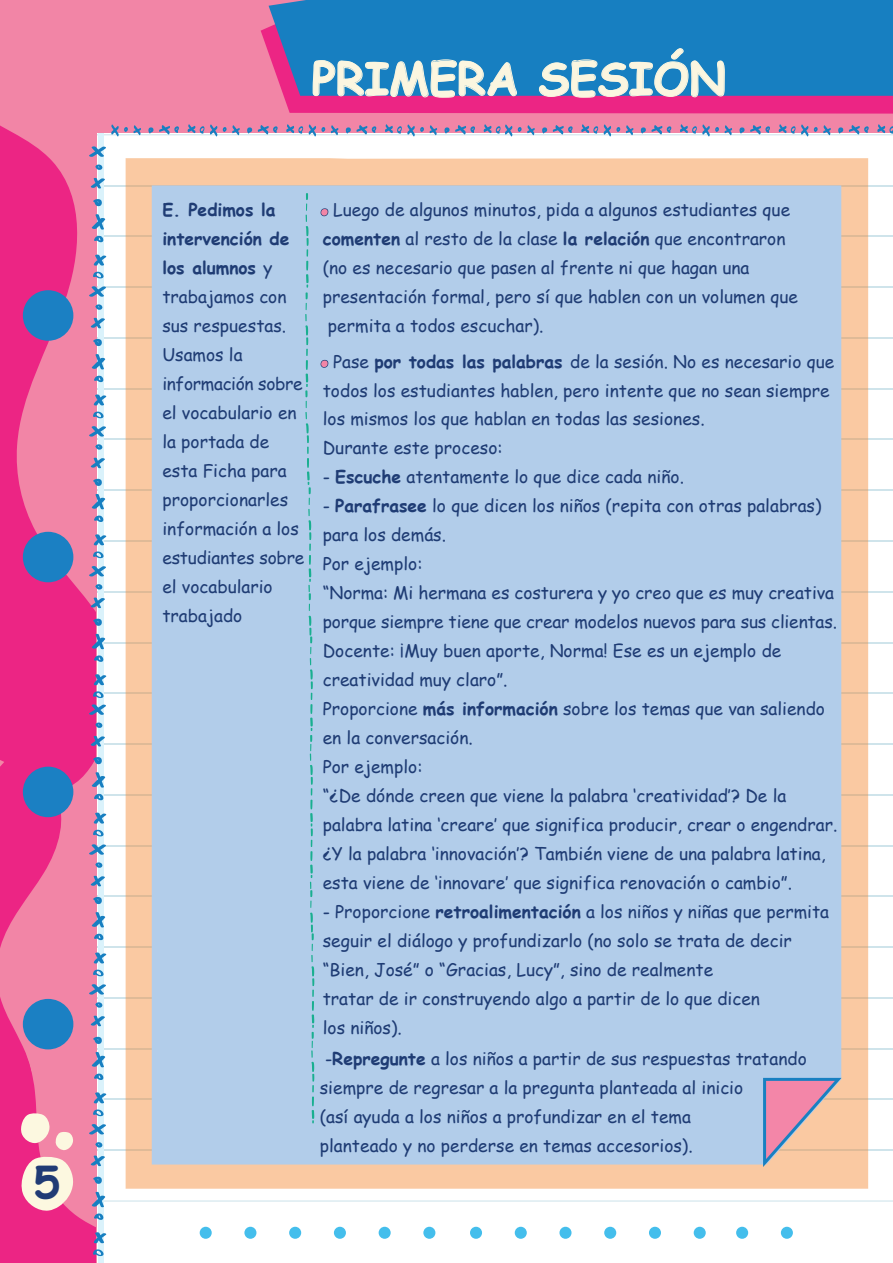
<style>
.page{position:relative;width:893px;height:1263px;background:#fff}
.page>*{position:absolute;margin:0;border:0;box-sizing:border-box;transform-origin:0 0}
.t1{font:700 45px "Comic Sans MS";color:#fbf6e0}
.t2{font:700 42.3px "Comic Sans MS";color:#203b75;scale:1.04 1}
.t3{font:17.4px/29px "Comic Sans MS";color:#1f3c74}
.s1{font-weight:700}
</style>
<div class="page">
<hr style="left:0;top:134px;width:893px;height:1px;background:#0f769e">
<hr style="left:0;top:1200px;width:893px;height:1px;background:#0f769e">
<hr style="left:0;top:1150px;width:893px;height:1px;background:#0f769e">
<hr style="left:0;top:1099px;width:893px;height:1px;background:#0f769e">
<hr style="left:0;top:1048px;width:893px;height:1px;background:#0f769e">
<hr style="left:0;top:997px;width:893px;height:1px;background:#0f769e">
<hr style="left:0;top:946px;width:893px;height:2px;background:#0f769e">
<hr style="left:0;top:896px;width:893px;height:1px;background:#0f769e">
<hr style="left:0;top:845px;width:893px;height:1px;background:#0f769e">
<hr style="left:0;top:794px;width:893px;height:1px;background:#0f769e">
<hr style="left:0;top:743px;width:893px;height:2px;background:#0f769e">
<hr style="left:0;top:693px;width:893px;height:1px;background:#0f769e">
<hr style="left:0;top:642px;width:893px;height:1px;background:#0f769e">
<hr style="left:0;top:591px;width:893px;height:1px;background:#0f769e">
<hr style="left:0;top:540px;width:893px;height:1px;background:#0f769e">
<hr style="left:0;top:490px;width:893px;height:1px;background:#0f769e">
<hr style="left:0;top:439px;width:893px;height:1px;background:#0f769e">
<hr style="left:0;top:388px;width:893px;height:1px;background:#0f769e">
<hr style="left:0;top:337px;width:893px;height:1px;background:#0f769e">
<hr style="left:0;top:287px;width:893px;height:1px;background:#0f769e">
<hr style="left:0;top:236px;width:893px;height:1px;background:#0f769e">
<hr style="left:0;top:185px;width:893px;height:1px;background:#0f769e">
<div style="left:98px;top:0;width:6px;height:1263px;background:#daf2fb"></div>
<div style="left:0;top:0;width:97px;height:1263px;background:#f285a6"></div>
<div style="left:95px;top:0;width:798px;height:133px;background:#f285a6"></div>
<svg style="left:188px;top:124px;width:16px;height:10px"></svg>
<svg style="left:159px;top:125px;width:20px;height:9px"></svg>
<svg style="left:148px;top:127px;width:5px;height:6px"></svg>
<svg style="left:111px;top:124px;width:30px;height:12px"></svg>
<svg style="left:286px;top:124px;width:17px;height:10px"></svg>
<svg style="left:258px;top:125px;width:20px;height:9px"></svg>
<svg style="left:247px;top:127px;width:5px;height:6px"></svg>
<svg style="left:223px;top:125px;width:17px;height:10px"></svg>
<svg style="left:210px;top:124px;width:7px;height:12px"></svg>
<svg style="left:346px;top:125px;width:30px;height:9px"></svg>
<svg style="left:331px;top:125px;width:7px;height:10px"></svg>
<svg style="left:309px;top:124px;width:16px;height:12px"></svg>
<svg style="left:444px;top:125px;width:31px;height:9px"></svg>
<svg style="left:430px;top:125px;width:7px;height:10px"></svg>
<svg style="left:385px;top:124px;width:39px;height:12px"></svg>
<svg style="left:581px;top:124px;width:17px;height:10px"></svg>
<svg style="left:553px;top:125px;width:20px;height:9px"></svg>
<svg style="left:542px;top:127px;width:5px;height:6px"></svg>
<svg style="left:518px;top:125px;width:17px;height:10px"></svg>
<svg style="left:484px;top:124px;width:28px;height:12px"></svg>
<svg style="left:641px;top:125px;width:30px;height:9px"></svg>
<svg style="left:626px;top:125px;width:7px;height:10px"></svg>
<svg style="left:604px;top:124px;width:16px;height:12px"></svg>
<svg style="left:779px;top:124px;width:16px;height:10px"></svg>
<svg style="left:739px;top:125px;width:31px;height:9px"></svg>
<svg style="left:725px;top:125px;width:7px;height:10px"></svg>
<svg style="left:680px;top:124px;width:39px;height:12px"></svg>
<svg style="left:877px;top:124px;width:16px;height:10px"></svg>
<svg style="left:849px;top:125px;width:20px;height:9px"></svg>
<svg style="left:838px;top:127px;width:5px;height:6px"></svg>
<svg style="left:814px;top:125px;width:17px;height:10px"></svg>
<svg style="left:801px;top:124px;width:7px;height:12px"></svg>
<svg style="left:0;top:125px;width:95px;height:611px;fill:#ec2584"></svg>
<svg style="left:93px;top:272px;width:11px;height:6px"></svg>
<svg style="left:94px;top:255px;width:12px;height:11px"></svg>
<svg style="left:94px;top:236px;width:10px;height:6px"></svg>
<svg style="left:92px;top:214px;width:13px;height:16px"></svg>
<svg style="left:93px;top:199px;width:9px;height:7px"></svg>
<svg style="left:91px;top:178px;width:14px;height:11px"></svg>
<svg style="left:95px;top:164px;width:7px;height:6px"></svg>
<svg style="left:89px;top:146px;width:17px;height:11px"></svg>
<svg style="left:93px;top:412px;width:11px;height:6px"></svg>
<svg style="left:94px;top:394px;width:12px;height:11px"></svg>
<svg style="left:94px;top:376px;width:10px;height:6px"></svg>
<svg style="left:92px;top:354px;width:13px;height:15px"></svg>
<svg style="left:93px;top:339px;width:9px;height:7px"></svg>
<svg style="left:91px;top:318px;width:14px;height:10px"></svg>
<svg style="left:95px;top:304px;width:7px;height:6px"></svg>
<svg style="left:89px;top:286px;width:17px;height:11px"></svg>
<svg style="left:93px;top:551px;width:11px;height:7px"></svg>
<svg style="left:94px;top:534px;width:12px;height:11px"></svg>
<svg style="left:94px;top:515px;width:10px;height:7px"></svg>
<svg style="left:92px;top:494px;width:13px;height:15px"></svg>
<svg style="left:93px;top:479px;width:9px;height:7px"></svg>
<svg style="left:91px;top:458px;width:14px;height:10px"></svg>
<svg style="left:95px;top:444px;width:7px;height:6px"></svg>
<svg style="left:89px;top:426px;width:17px;height:11px"></svg>
<svg style="left:93px;top:691px;width:11px;height:7px"></svg>
<svg style="left:94px;top:674px;width:12px;height:11px"></svg>
<svg style="left:94px;top:655px;width:10px;height:7px"></svg>
<svg style="left:92px;top:634px;width:13px;height:15px"></svg>
<svg style="left:93px;top:618px;width:9px;height:8px"></svg>
<svg style="left:91px;top:597px;width:14px;height:11px"></svg>
<svg style="left:95px;top:584px;width:7px;height:6px"></svg>
<svg style="left:89px;top:566px;width:17px;height:10px"></svg>
<svg style="left:95px;top:722px;width:7px;height:6px"></svg>
<svg style="left:89px;top:704px;width:17px;height:11px"></svg>
<div style="left:23px;top:532px;width:50px;height:50px;background:#1b80c3;border-radius:50%"></div>
<div style="left:23px;top:290px;width:50px;height:51px;background:#1b80c3;border-radius:50%"></div>
<svg style="left:261px;top:27px;width:632px;height:87px;background:#ec3088"></svg>
<div style="left:269px;top:0;width:624px;height:96px;background:#177fc1"></div>
<svg style="left:312px;top:59px;width:205px;height:39px;background:#428bc2"></svg>
<svg style="left:539px;top:43px;width:186px;height:55px;background:#3688c2"></svg>
<div style="left:423px;top:1227px;width:12px;height:12px;background:#44beec;border-radius:50%"></div>
<div style="left:379px;top:1227px;width:12px;height:12px;background:#44beec;border-radius:50%"></div>
<div style="left:334px;top:1227px;width:12px;height:12px;background:#44beec;border-radius:50%"></div>
<div style="left:289px;top:1227px;width:12px;height:12px;background:#44beec;border-radius:50%"></div>
<div style="left:244px;top:1227px;width:12px;height:12px;background:#44beec;border-radius:50%"></div>
<div style="left:200px;top:1227px;width:12px;height:12px;background:#44beec;border-radius:50%"></div>
<div style="left:694px;top:1227px;width:12px;height:12px;background:#44beec;border-radius:50%"></div>
<div style="left:649px;top:1227px;width:12px;height:12px;background:#44beec;border-radius:50%"></div>
<div style="left:604px;top:1227px;width:12px;height:12px;background:#44beec;border-radius:50%"></div>
<div style="left:559px;top:1227px;width:12px;height:12px;background:#44beec;border-radius:50%"></div>
<div style="left:515px;top:1227px;width:12px;height:12px;background:#44beec;border-radius:50%"></div>
<div style="left:470px;top:1227px;width:12px;height:12px;background:#44beec;border-radius:50%"></div>
<div style="left:781px;top:1227px;width:12px;height:12px;background:#44beec;border-radius:50%"></div>
<div style="left:736px;top:1227px;width:12px;height:12px;background:#44beec;border-radius:50%"></div>
<svg style="left:0;top:736px;width:106px;height:527px"></svg>
<div style="left:126px;top:158px;width:742px;height:1031px;background:#fac9a2"></div>
<div style="left:152px;top:185px;width:689px;height:979px;background:#b2cdea"></div>
<svg style="left:763px;top:1078px;width:78px;height:89px;background:#dba6a8"></svg>
<svg style="left:305px;top:193px;width:9px;height:930px;background:#9dc8dd"></svg>
<svg style="left:321px;top:208px;width:7px;height:8px"></svg>
<svg style="left:321px;top:360px;width:7px;height:8px"></svg>
<h2 class="t2" style="left:33px;top:1151px;width:27px">5</h2>
<h1 class="t1" style="left:312px;top:46px;width:415px">PRIMERA SESIÓN</h1>
<p class="t3" style="left:162px;top:195px;width:144px"><span class="s1">E. Pedimos la intervención de los alumnos</span> y trabajamos con sus respuestas.<br>Usamos la información sobre el vocabulario en la portada de esta Ficha para proporcionarles información a los estudiantes sobre el vocabulario trabajado</p>
<p class="t3" style="left:323px;top:195px;width:477px;text-indent:10px">Luego de algunos minutos, pida a algunos estudiantes que <span class="s1">comenten</span> al resto de la clase <span class="s1">la relación</span> que encontraron (no es necesario que pasen al frente ni que hagan una presentación formal, pero sí que hablen con un volumen que permita a todos escuchar).</p>
<p class="t3" style="left:323px;top:346px;width:513px;text-indent:10px">Pase <span class="s1">por todas las palabras</span> de la sesión. No es necesario que todos los estudiantes hablen, pero intente que no sean siempre los mismos los que hablan en todas las sesiones.<br>Durante este proceso:</p>
<p class="t3" style="left:323px;top:462px;width:363px">- <span class="s1">Escuche</span> atentamente lo que dice cada niño.</p>
<p class="t3" style="left:323px;top:491px;width:516px">- <span class="s1">Parafrasee</span> lo que dicen los niños (repita con otras palabras) para los demás.<br>Por ejemplo:<br>“Norma: Mi hermana es costurera y yo creo que es muy creativa porque siempre tiene que crear modelos nuevos para sus clientas.<br>Docente: ¡Muy buen aporte, Norma! Ese es un ejemplo de creatividad muy claro”.<br>Proporcione <span class="s1">más información</span> sobre los temas que van saliendo en la conversación.<br>Por ejemplo:<br>“¿De dónde creen que viene la palabra ‘creatividad‛? De la palabra latina ‘creare‛ que significa producir, crear o engendrar. ¿Y la palabra ‘innovación‛? También viene de una palabra latina, esta viene de ‘innovare‛ que significa renovación o cambio”.</p>
<p class="t3" style="left:323px;top:897px;width:508px">- Proporcione <span class="s1">retroalimentación</span> a los niños y niñas que permita seguir el diálogo y profundizarlo (no solo se trata de decir “Bien, José” o “Gracias, Lucy”, sino de realmente<br>tratar de ir construyendo algo a partir de lo que dicen<br>los niños).</p>
<p class="t3" style="left:320px;top:1044px;width:488px">-<span class="s1">Repregunte</span> a los niños a partir de sus respuestas tratando siempre de regresar a la pregunta planteada al inicio<br>(así ayuda a los niños a profundizar en el tema<br>planteado y no perderse en temas accesorios).</p>
</div>
